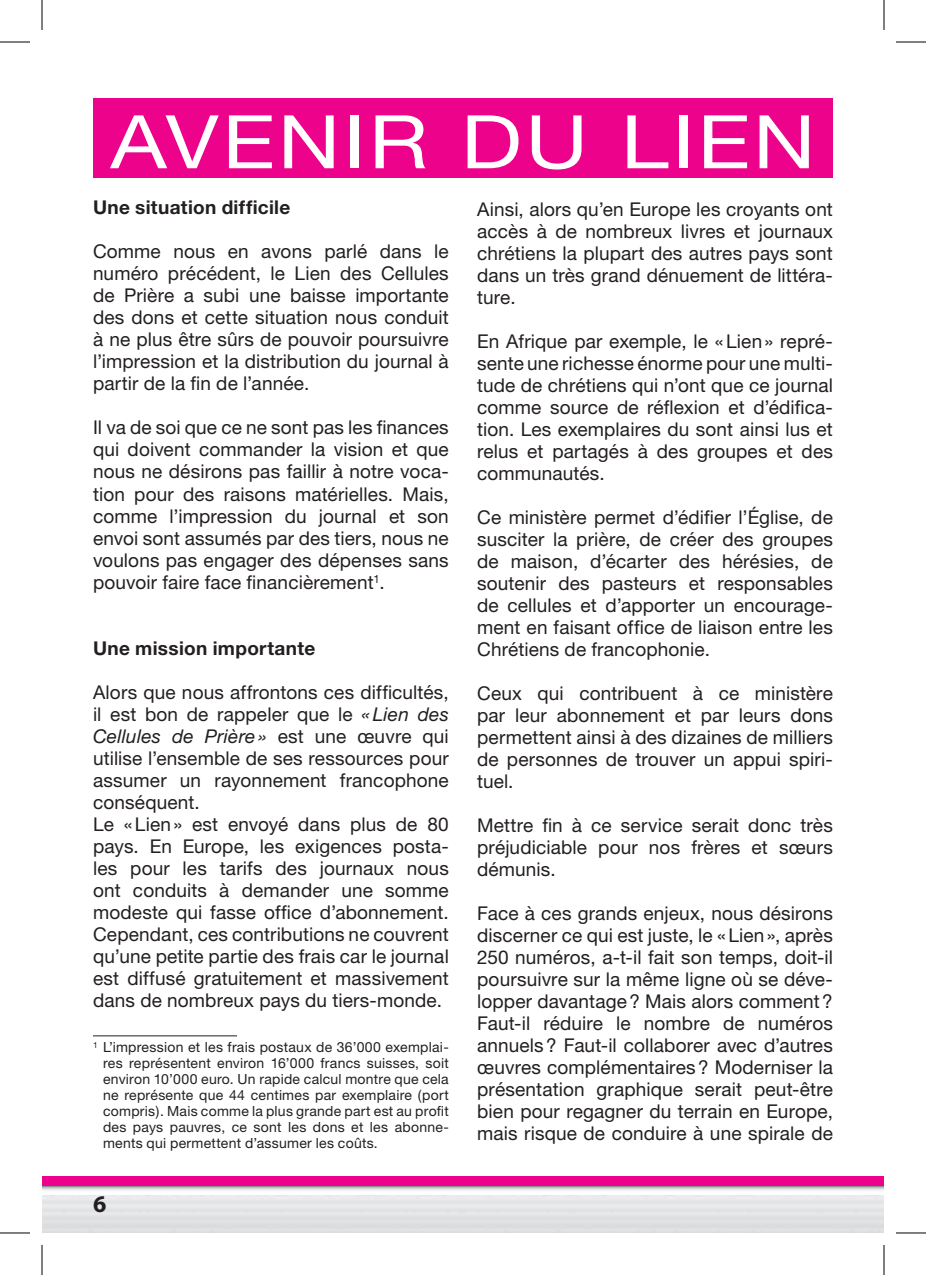
<style>
.page{position:relative;width:926px;height:1275px;background:#fff}
.page>*{position:absolute;margin:0;border:0;box-sizing:border-box;transform-origin:0 0}
.t1{font:74px "Helvetica Neue";letter-spacing:.035em;color:#fff;scale:1.17 1}
.t2{font:700 24px "Myriad Pro";color:#231f20}
.t3{font:19px/22px "Helvetica Neue";letter-spacing:.005em;color:#231f20;text-align:justify}
.t4{font:700 19px "Helvetica Neue";letter-spacing:.015em;color:#231f20}
.t5{font:14px/16px "Helvetica Neue";letter-spacing:.02em;color:#231f20;text-align:justify}
.s1{font-style:italic}
</style>
<div class="page">
<svg style="left:42px;top:1185px;width:842px;height:6px"></svg>
<div style="left:42px;top:1176px;width:842px;height:9px;background:#ed028c"></div>
<hr style="left:93px;top:1035px;width:144px;height:1px;background:#231f20">
<div style="left:93px;top:99px;width:740px;height:79px;background:#ed028c"></div>
<hr style="left:0;top:42px;width:30px;height:1px;background:#000">
<hr style="left:896px;top:42px;width:30px;height:1px;background:#000">
<hr style="left:0;top:1232px;width:30px;height:1px;background:#000">
<hr style="left:896px;top:1232px;width:30px;height:1px;background:#000">
<hr style="left:42px;top:0;width:1px;height:30px;background:#000">
<hr style="left:42px;top:1245px;width:1px;height:30px;background:#000">
<hr style="left:884px;top:0;width:1px;height:30px;background:#000">
<hr style="left:884px;top:1245px;width:1px;height:30px;background:#000">
<h1 class="t1" style="left:110px;top:98px;width:604px">AVENIR DU LIEN</h1>
<p class="t4" style="left:93px;top:196px;width:199px">Une situation difficile</p>
<p class="t3" style="left:93px;top:240px;width:357px">Comme nous en avons parlé dans le numéro précédent, le Lien des Cellules de Prière a subi une baisse importante des dons et cette situation nous conduit à ne plus être sûrs de pouvoir poursuivre l’impression et la distribution du journal à partir de la fin de l’année.</p>
<p class="t3" style="left:93px;top:416px;width:357px">Il va de soi que ce ne sont pas les finances qui doivent commander la vision et que nous ne désirons pas faillir à notre voca&shy;tion pour des raisons matérielles. Mais, comme l’impression du journal et son envoi sont assumés par des tiers, nous ne voulons pas engager des dépenses sans pouvoir faire face financièrement<sup>1</sup>.</p>
<p class="t4" style="left:93px;top:636px;width:224px">Une mission importante</p>
<p class="t3" style="left:93px;top:680px;width:357px;text-align:left">Alors que nous affrontons ces difficultés, il est bon de rappeler que le <span class="s1">«Lien des Cellules de Prière»</span> est une œuvre qui utilise l’ensemble de ses ressources pour assumer un rayonnement francophone conséquent.<br>Le «Lien» est envoyé dans plus de 80 pays. En Europe, les exigences posta&shy;les pour les tarifs des journaux nous ont conduits à demander une somme modeste qui fasse office d’abonnement.<br>Cependant, ces contributions ne couvrent qu’une petite partie des frais car le journal est diffusé gratuitement et massivement dans de nombreux pays du tiers-monde.</p>
<p class="t5" style="left:103px;top:1038px;width:347px;text-indent:-10px"><sup>1</sup> L’impression et les frais postaux de 36’000 exemplai&shy;res représentent environ 16’000 francs suisses, soit environ 10’000 euro. Un rapide calcul montre que cela ne représente que 44 centimes par exemplaire (port compris). Mais comme la plus grande part est au profit des pays pauvres, ce sont les dons et les abonne&shy;ments qui permettent d’assumer les coûts.</p>
<p class="t2" style="left:93px;top:1188px;width:15px">6</p>
<p class="t3" style="left:477px;top:198px;width:357px">Ainsi, alors qu’en Europe les croyants ont accès à de nombreux livres et journaux chrétiens la plupart des autres pays sont dans un très grand dénuement de littéra&shy;ture.</p>
<p class="t3" style="left:477px;top:330px;width:357px">En Afrique par exemple, le «Lien» repré&shy;sente une richesse énorme pour une multi&shy;tude de chrétiens qui n’ont que ce journal comme source de réflexion et d’édifica&shy;tion. Les exemplaires du sont ainsi lus et relus et partagés à des groupes et des communautés.</p>
<p class="t3" style="left:477px;top:506px;width:357px">Ce ministère permet d’édifier l’Église, de susciter la prière, de créer des groupes de maison, d’écarter des hérésies, de soutenir des pasteurs et responsables de cellules et d’apporter un encourage&shy;ment en faisant office de liaison entre les Chrétiens de francophonie.</p>
<p class="t3" style="left:477px;top:682px;width:357px">Ceux qui contribuent à ce ministère par leur abonnement et par leurs dons permettent ainsi à des dizaines de milliers de personnes de trouver un appui spiri&shy;tuel.</p>
<p class="t3" style="left:477px;top:814px;width:357px">Mettre fin à ce service serait donc très préjudiciable pour nos frères et sœurs démunis.</p>
<p class="t3" style="left:477px;top:902px;width:357px">Face à ces grands enjeux, nous désirons discerner ce qui est juste, le «Lien», après 250 numéros, a-t-il fait son temps, doit-il poursuivre sur la même ligne où se déve&shy;lopper davantage? Mais alors comment?<br>Faut-il réduire le nombre de numéros annuels? Faut-il collaborer avec d’autres œuvres complémentaires? Moderniser la présentation graphique serait peut-être bien pour regagner du terrain en Europe, mais risque de conduire à une spirale de</p>
</div>
